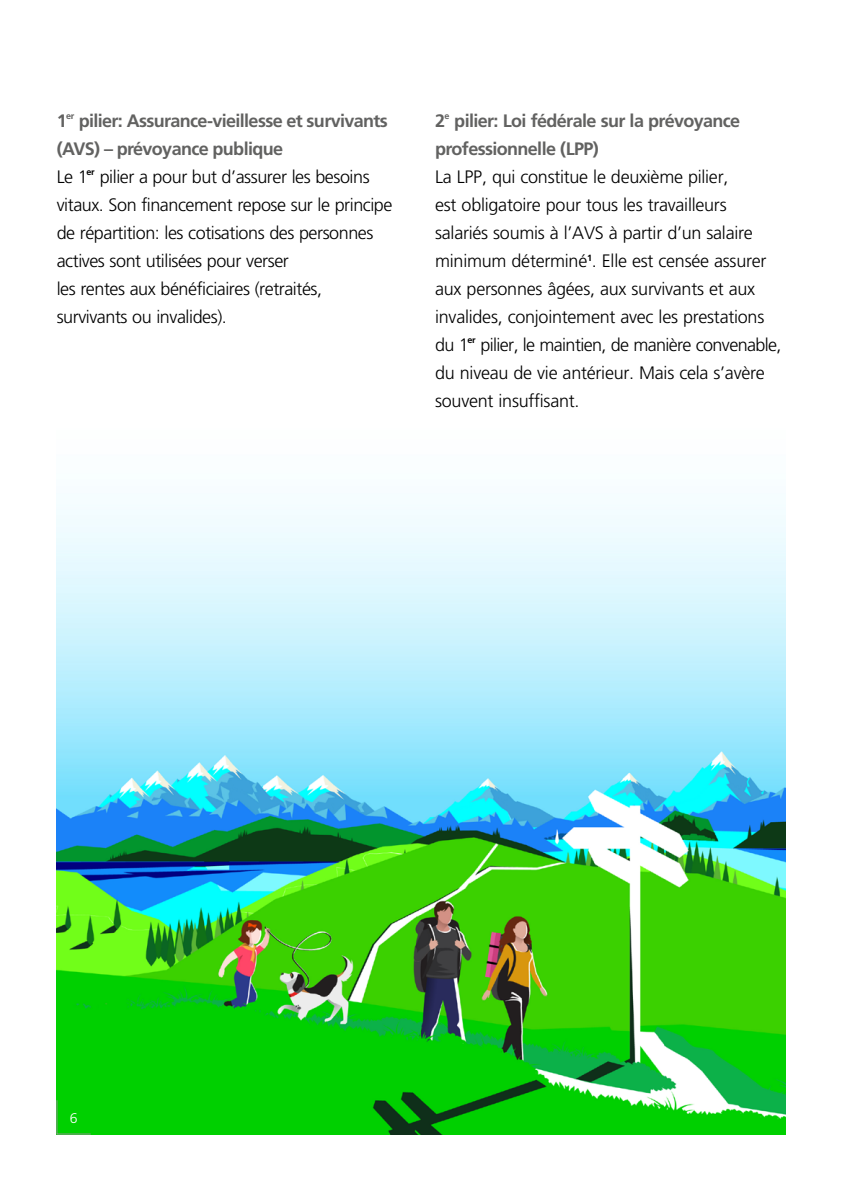
<style>
.page{position:relative;width:842px;height:1191px;background:#fff}
.page>*{position:absolute;margin:0;border:0;box-sizing:border-box;transform-origin:0 0}
.t1{font:300 18px/28px "Frutiger LT Std";letter-spacing:-.015em;color:#000}
.t2{font:700 18px/28px "Frutiger LT Std";letter-spacing:-.035em;color:#626261}
.t3{font:300 14px "Frutiger LT Std";color:#fff}
.s1{font-weight:700;color:#626261}
</style>
<div class="page">
<img style="left:57px;top:504px;width:728px;height:630px">
<svg style="left:56px;top:1099px;width:35px;height:35px"></svg>
<p class="t1" style="left:57px;top:107px;width:337px"><span class="s1">1</span><sup>er</sup> <span class="s1">pilier: Assurance-vieillesse et survivants (AVS) – prévoyance publique<br></span>Le 1<sup>er</sup> pilier a pour but d’assurer les besoins vitaux. Son financement repose sur le principe de répartition: les cotisations des personnes actives sont utilisées pour verser<br>les rentes aux bénéficiaires (retraités, survivants ou invalides).</p>
<p class="t2" style="left:435px;top:107px;width:307px">2<sup>e</sup> pilier: Loi fédérale sur la prévoyance professionnelle (LPP)</p>
<p class="t1" style="left:435px;top:163px;width:348px">La LPP, qui constitue le deuxième pilier,<br>est obligatoire pour tous les travailleurs salariés soumis à l’AVS à partir d’un salaire minimum déterminé<sup>1</sup>. Elle est censée assurer aux personnes âgées, aux survivants et aux invalides, conjointement avec les prestations du 1<sup>er</sup> pilier, le maintien, de manière convenable, du niveau de vie antérieur. Mais cela s’avère souvent insuffisant.</p>
<p class="t3" style="left:70px;top:1109px;width:9px">6</p>
</div>
